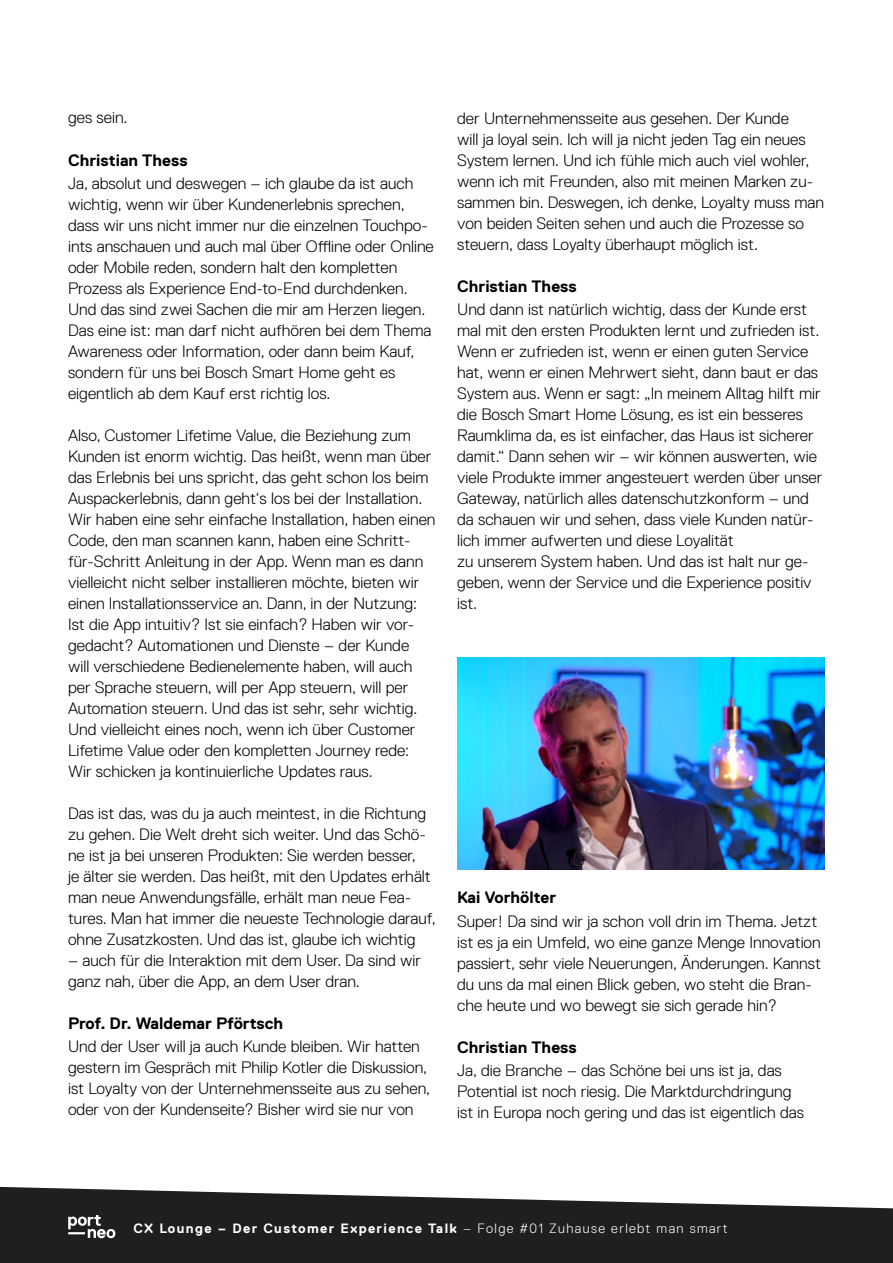
<style>
.page{position:relative;width:893px;height:1263px;background:#fff}
.page>*{position:absolute;margin:0;border:0;box-sizing:border-box;transform-origin:0 0}
.t1{font:300 16.5px/21px "Replica Std";color:#000}
.t2{font:700 16.5px "Replica Std";color:#000}
.t3{font:700 13.5px "Replica Std";letter-spacing:.1em;color:#fff}
.s1{font-weight:300}
</style>
<div class="page">
<svg style="left:0;top:1186px;width:893px;height:77px;background:#404141"></svg>
<svg style="left:68px;top:1215px;width:47px;height:23px"></svg>
<img style="left:457px;top:657px;width:368px;height:212px">
<p class="t1" style="left:68px;top:107px;width:61px">ges sein.</p>
<p class="t2" style="left:68px;top:151px;width:121px">Christian Thess</p>
<p class="t1" style="left:68px;top:173px;width:367px">Ja, absolut und deswegen – ich glaube da ist auch wichtig, wenn wir über Kundenerlebnis sprechen, dass wir uns nicht immer nur die einzelnen Touchpo&shy;ints anschauen und auch mal über Offline oder Online oder Mobile reden, sondern halt den kompletten Prozess als Experience End-to-End durchdenken.<br>Und das sind zwei Sachen die mir am Herzen liegen.<br>Das eine ist: man darf nicht aufhören bei dem Thema Awareness oder Information, oder dann beim Kauf, sondern für uns bei Bosch Smart Home geht es eigentlich ab dem Kauf erst richtig los.</p>
<p class="t1" style="left:68px;top:425px;width:369px">Also, Customer Lifetime Value, die Beziehung zum Kunden ist enorm wichtig. Das heißt, wenn man über das Erlebnis bei uns spricht, das geht schon los beim Auspackerlebnis, dann geht‘s los bei der Installation.<br>Wir haben eine sehr einfache Installation, haben einen Code, den man scannen kann, haben eine Schritt&shy;für-Schritt Anleitung in der App. Wenn man es dann vielleicht nicht selber installieren möchte, bieten wir einen Installationsservice an. Dann, in der Nutzung:<br>Ist die App intuitiv? Ist sie einfach? Haben wir vor&shy;gedacht? Automationen und Dienste – der Kunde<br>will verschiedene Bedienelemente haben, will auch per Sprache steuern, will per App steuern, will per Automation steuern. Und das ist sehr, sehr wichtig.<br>Und vielleicht eines noch, wenn ich über Customer Lifetime Value oder den kompletten Journey rede:<br>Wir schicken ja kontinuierliche Updates raus.</p>
<p class="t1" style="left:68px;top:803px;width:369px">Das ist das, was du ja auch meintest, in die Richtung zu gehen. Die Welt dreht sich weiter. Und das Schö&shy;ne ist ja bei unseren Produkten: Sie werden besser,<br>je älter sie werden. Das heißt, mit den Updates erhält man neue Anwendungsfälle, erhält man neue Fea&shy;tures. Man hat immer die neueste Technologie darauf, ohne Zusatzkosten. Und das ist, glaube ich wichtig</p>
<p class="t1" style="left:68px;top:950px;width:354px">– auch für die Interaktion mit dem User. Da sind wir ganz nah, über die App, an dem User dran.</p>
<p class="t2" style="left:68px;top:1014px;width:217px">Prof. Dr. Waldemar Pförtsch</p>
<p class="t1" style="left:68px;top:1036px;width:364px">Und der User will ja auch Kunde bleiben. Wir hatten gestern im Gespräch mit Philip Kotler die Diskussion, ist Loyalty von der Unternehmensseite aus zu sehen, oder von der Kundenseite? Bisher wird sie nur von</p>
<p class="t1" style="left:457px;top:107px;width:368px">der Unternehmensseite aus gesehen. Der Kunde<br>will ja loyal sein. Ich will ja nicht jeden Tag ein neues System lernen. Und ich fühle mich auch viel wohler, wenn ich mit Freunden, also mit meinen Marken zu&shy;sammen bin. Deswegen, ich denke, Loyalty muss man von beiden Seiten sehen und auch die Prozesse so steuern, dass Loyalty überhaupt möglich ist.</p>
<p class="t2" style="left:457px;top:277px;width:121px">Christian Thess</p>
<p class="t1" style="left:457px;top:299px;width:367px">Und dann ist natürlich wichtig, dass der Kunde erst mal mit den ersten Produkten lernt und zufrieden ist.<br>Wenn er zufrieden ist, wenn er einen guten Service hat, wenn er einen Mehrwert sieht, dann baut er das System aus. Wenn er sagt: „In meinem Alltag hilft mir die Bosch Smart Home Lösung, es ist ein besseres Raumklima da, es ist einfacher, das Haus ist sicherer damit.“ Dann sehen wir – wir können auswerten, wie viele Produkte immer angesteuert werden über unser Gateway, natürlich alles datenschutzkonform – und da schauen wir und sehen, dass viele Kunden natür&shy;lich immer aufwerten und diese Loyalität<br>zu unserem System haben. Und das ist halt nur ge&shy;geben, wenn der Service und die Experience positiv ist.</p>
<p class="t2" style="left:457px;top:888px;width:100px">Kai Vorhölter</p>
<p class="t1" style="left:457px;top:910px;width:365px">Super! Da sind wir ja schon voll drin im Thema. Jetzt ist es ja ein Umfeld, wo eine ganze Menge Innovation passiert, sehr viele Neuerungen, Änderungen. Kannst du uns da mal einen Blick geben, wo steht die Bran&shy;che heute und wo bewegt sie sich gerade hin?</p>
<p class="t2" style="left:457px;top:1038px;width:121px">Christian Thess</p>
<p class="t1" style="left:457px;top:1060px;width:348px">Ja, die Branche – das Schöne bei uns ist ja, das<br>Potential ist noch riesig. Die Marktdurchdringung ist in Europa noch gering und das ist eigentlich das</p>
<p class="t3" style="left:133px;top:1221px;width:596px">CX Lounge – Der Customer Experience Talk <span class="s1">– Folge #01 Zuhause erlebt man smart</span></p>
</div>
